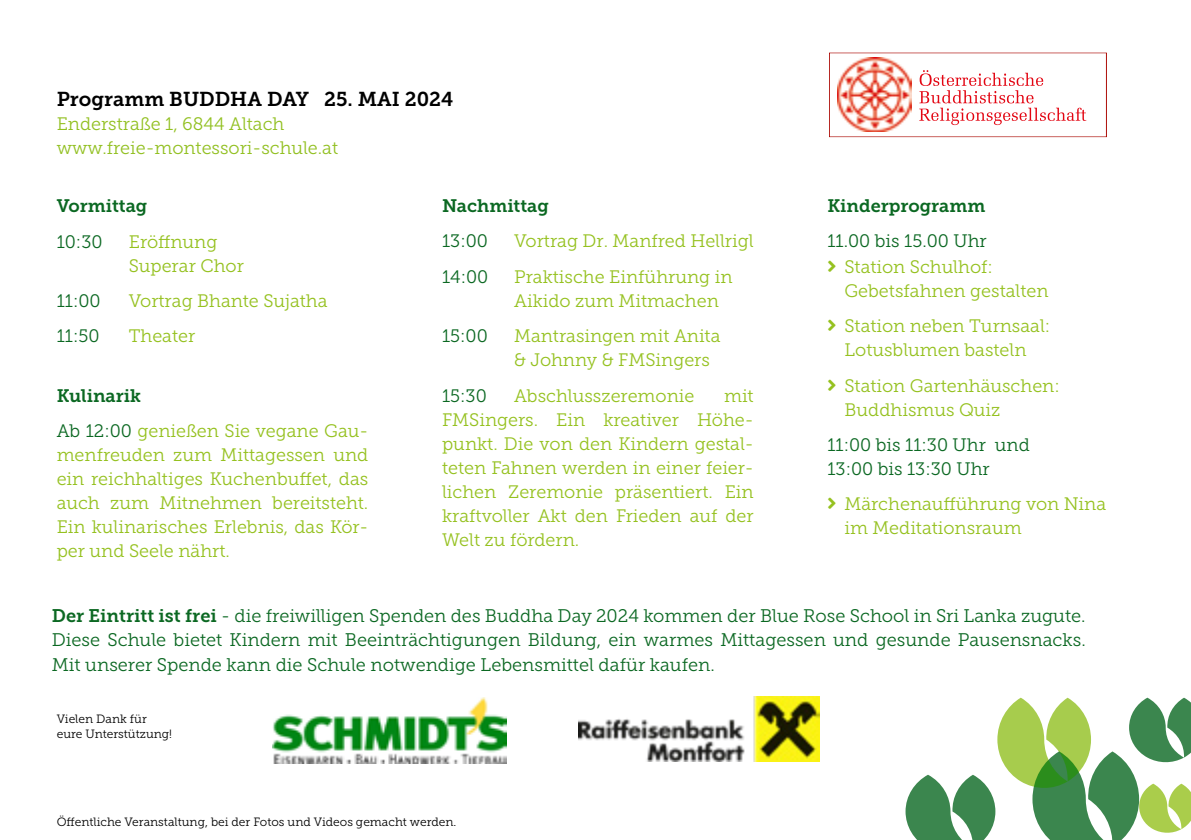
<style>
.page{position:relative;width:1191px;height:840px;background:#fff}
.page>*{position:absolute;margin:0;border:0;box-sizing:border-box;transform-origin:0 0}
.t1{font:20px "Museo Slab 700";color:#000}
.t2{font:18.2px/24.2px "Museo Slab 300";color:#0b6822;text-align:justify}
.t3{font:18px/24px "Museo Slab 300";color:#95c11f}
.t4{font:18px/24px "Museo Slab 300";color:#0b6822}
.t5{font:18px/24px "Museo Slab 300";color:#92c021}
.t6{font:18px "Museo Slab 700";color:#0b6822}
.t7{font:12px/14.4px "Museo Slab 300";color:#000}
.s1{color:#0b6822}
.s2{font-family:"Museo Slab 700"}
</style>
<div class="page">
<img style="left:272px;top:697px;width:234px;height:65px">
<img style="left:578px;top:696px;width:241px;height:64px">
<svg style="left:829px;top:52px;width:278px;height:86px"></svg>
<svg style="left:905px;top:697px;width:286px;height:142px"></svg>
<p class="t1" style="left:57px;top:87px;width:398px">Programm BUDDHA DAY 25. MAI 2024</p>
<p class="t5" style="left:57px;top:112px;width:283px">Enderstraße 1, 6844 Altach www.freie-montessori-schule.at</p>
<p class="t6" style="left:57px;top:195px;width:92px">Vormittag</p>
<p class="t4" style="left:57px;top:229px;width:47px">10:30</p>
<p class="t3" style="left:129px;top:229px;width:117px">Eröffnung<br>Superar Chor</p>
<p class="t4" style="left:57px;top:289px;width:45px">11:00</p>
<p class="t3" style="left:129px;top:289px;width:200px">Vortrag Bhante Sujatha</p>
<p class="t4" style="left:57px;top:324px;width:44px">11:50</p>
<p class="t3" style="left:129px;top:324px;width:68px">Theater</p>
<p class="t6" style="left:57px;top:385px;width:86px">Kulinarik</p>
<p class="t3" style="left:57px;top:419px;width:313px;text-align:justify"><span class="s1">Ab 12:00</span> genießen Sie vegane Gau&shy;menfreuden zum Mittagessen und ein reichhaltiges Kuchenbuffet, das auch zum Mitnehmen bereitsteht.<br>Ein kulinarisches Erlebnis, das Kör&shy;per und Seele nährt.</p>
<p class="t6" style="left:442px;top:195px;width:108px">Nachmittag</p>
<p class="t4" style="left:442px;top:229px;width:47px">13:00</p>
<p class="t3" style="left:514px;top:229px;width:241px">Vortrag Dr. Manfred Hellrigl</p>
<p class="t4" style="left:442px;top:264px;width:48px">14:00</p>
<p class="t3" style="left:514px;top:264px;width:220px">Praktische Einführung in<br>Aikido zum Mitmachen</p>
<p class="t4" style="left:442px;top:324px;width:47px">15:00</p>
<p class="t3" style="left:514px;top:324px;width:208px">Mantrasingen mit Anita &amp; Johnny &amp; FMSingers</p>
<p class="t4" style="left:442px;top:383px;width:46px">15:30</p>
<p class="t3" style="left:514px;top:383px;width:182px">Abschlusszeremonie</p>
<p class="t3" style="left:442px;top:383px;width:313px;text-align:justify;text-indent:282px">mit FMSingers. Ein kreativer Höhe&shy;punkt. Die von den Kindern gestal&shy;teten Fahnen werden in einer feier&shy;lichen Zeremonie präsentiert. Ein kraftvoller Akt den Frieden auf der Welt zu fördern.</p>
<p class="t6" style="left:827px;top:195px;width:159px">Kinderprogramm</p>
<p class="t4" style="left:827px;top:229px;width:161px">11.00 bis 15.00 Uhr</p>
<p class="t3" style="left:844px;top:254px;width:205px">Station Schulhof:<br>Gebetsfahnen gestalten</p>
<p class="t3" style="left:844px;top:314px;width:207px">Station neben Turnsaal:<br>Lotusblumen basteln</p>
<p class="t3" style="left:844px;top:373px;width:217px">Station Gartenhäuschen:<br>Buddhismus Quiz</p>
<p class="t4" style="left:827px;top:432px;width:204px">11:00 bis 11:30 Uhr und<br>13:00 bis 13:30 Uhr</p>
<p class="t3" style="left:844px;top:492px;width:263px">Märchenaufführung von Nina im Meditationsraum</p>
<p class="t2" style="left:52px;top:603px;width:1035px"><span class="s2">Der Eintritt ist frei</span> - die freiwilligen Spenden des Buddha Day 2024 kommen der Blue Rose School in Sri Lanka zugute.<br>Diese Schule bietet Kindern mit Beeinträchtigungen Bildung, ein warmes Mittagessen und gesunde Pausensnacks.<br>Mit unserer Spende kann die Schule notwendige Lebensmittel dafür kaufen.</p>
<p class="t7" style="left:57px;top:711px;width:117px">Vielen Dank für eure Unterstützung!</p>
<p class="t7" style="left:57px;top:813px;width:401px">Öffentliche Veranstaltung, bei der Fotos und Videos gemacht werden.</p>
</div>
